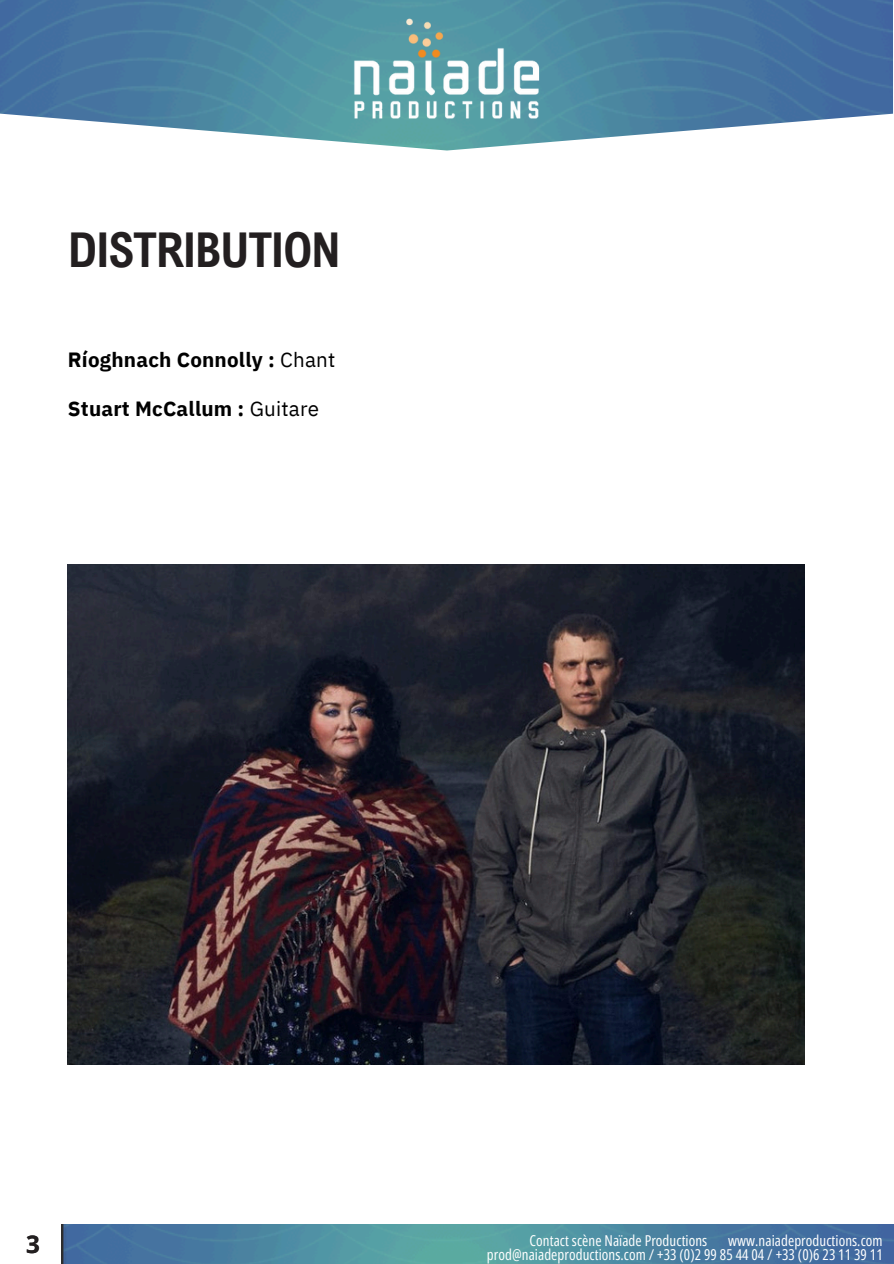
<style>
.page{position:relative;width:894px;height:1264px;background:#fff}
.page>*{position:absolute;margin:0;border:0;box-sizing:border-box;transform-origin:0 0}
.t1{font:700 48px "Arial Nova Cond";letter-spacing:-.03em;color:#231f20}
.t2{font:700 24px "Open Sans";color:#231f20}
.t3{font:700 20.55px "IBM Plex Sans";letter-spacing:.01em;color:#000}
.t4{font:15px/14.7px "Open Sans Condensed";letter-spacing:.005em;color:#fff;text-align:right}
.s1{font-weight:400}
</style>
<div class="page">
<img style="left:0;top:0;width:893px;height:140px">
<img style="left:317px;top:0;width:274px;height:151px">
<img style="left:68px;top:564px;width:736px;height:500px">
<img style="left:62px;top:1224px;width:831px;height:39px">
<p class="t1" style="left:68px;top:220px;width:274px">DISTRIBUTION</p>
<p class="t3" style="left:68px;top:346px;width:269px">Ríoghnach Connolly : <span class="s1">Chant</span></p>
<h1 class="t3" style="left:68px;top:395px;width:253px">Stuart McCallum : <span class="s1">Guitare</span></h1>
<p class="t2" style="left:26px;top:1227px;width:15px">3</p>
<h2 class="t4" style="left:529px;top:1232px;width:179px">Contact scène Naïade Productions</h2>
<h2 class="t4" style="left:487px;top:1232px;width:397px">www.naiadeproductions.com<br>prod@naiadeproductions.com / +33 (0)2 99 85 44 04 / +33 (0)6 23 11 39 11</h2>
</div>
